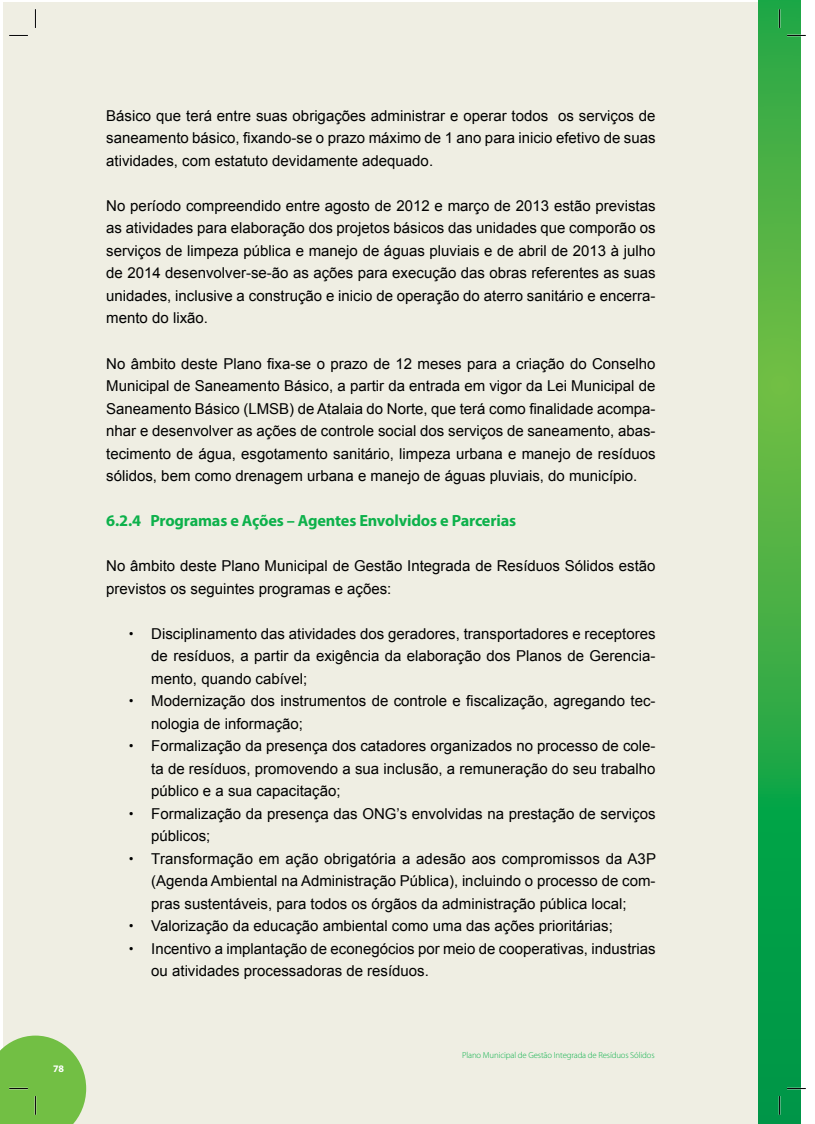
<style>
.page{position:relative;width:815px;height:1124px;background:#fff}
.page>*{position:absolute;margin:0;border:0;box-sizing:border-box;transform-origin:0 0}
.t1{font:700 16.25px "Myriad Pro";letter-spacing:-.01em;color:#0db14b}
.t2{font:15px/22.5px "Arial";color:#000;text-align:justify}
.t3{font:700 10px "Myriad Pro";color:#fff}
.t4{font:300 8.75px "Myriad Pro";letter-spacing:-.015em;color:#0db14b}
.s1{font-family:"Swiss 721 BT";font-weight:900}
</style>
<div class="page">
<div style="left:4px;top:2px;width:776px;height:1121px;background:#efeee3"></div>
<svg style="left:758px;top:0;width:43px;height:1123px;background:#35ab45"></svg>
<svg style="left:9px;top:35px;width:19px;height:1px"></svg>
<svg style="left:787px;top:35px;width:19px;height:1px"></svg>
<svg style="left:787px;top:1087px;width:19px;height:2px"></svg>
<svg style="left:35px;top:9px;width:1px;height:19px"></svg>
<svg style="left:0;top:1035px;width:86px;height:88px;background:#80c357"></svg>
<svg style="left:779px;top:9px;width:1px;height:19px"></svg>
<svg style="left:779px;top:1095px;width:1px;height:19px"></svg>
<p class="t3" style="left:53px;top:1062px;width:12px">78</p>
<p class="t2" style="left:106px;top:104px;width:551px">Básico que terá entre suas obrigações administrar e operar todos os serviços de saneamento básico, fixando-se o prazo máximo de 1 ano para inicio efetivo de suas atividades, com estatuto devidamente adequado.</p>
<p class="t2" style="left:106px;top:194px;width:551px">No período compreendido entre agosto de 2012 e março de 2013 estão previstas as atividades para elaboração dos projetos básicos das unidades que comporão os serviços de limpeza pública e manejo de águas pluviais e de abril de 2013 à julho de 2014 desenvolver-se-ão as ações para execução das obras referentes as suas unidades, inclusive a construção e inicio de operação do aterro sanitário e encerra&shy;mento do lixão.</p>
<p class="t2" style="left:106px;top:352px;width:551px">No âmbito deste Plano fixa-se o prazo de 12 meses para a criação do Conselho Municipal de Saneamento Básico, a partir da entrada em vigor da Lei Municipal de Saneamento Básico (LMSB) de Atalaia do Norte, que terá como finalidade acompa&shy;nhar e desenvolver as ações de controle social dos serviços de saneamento, abas&shy;tecimento de água, esgotamento sanitário, limpeza urbana e manejo de resíduos sólidos, bem como drenagem urbana e manejo de águas pluviais, do município.</p>
<p class="t1" style="left:106px;top:511px;width:411px">6.2.4 Programas e Ações – Agentes Envolvidos e Parcerias</p>
<p class="t2" style="left:106px;top:554px;width:551px">No âmbito deste Plano Municipal de Gestão Integrada de Resíduos Sólidos estão previstos os seguintes programas e ações:</p>
<p class="t2" style="left:129px;top:622px;width:528px"><span class="s1">·</span> Disciplinamento das atividades dos geradores, transportadores e receptores</p>
<p class="t2" style="left:151px;top:644px;width:506px">de resíduos, a partir da exigência da elaboração dos Planos de Gerencia-</p>
<p class="t2" style="left:151px;top:667px;width:157px">mento, quando cabível;</p>
<p class="t2" style="left:129px;top:689px;width:528px"><span class="s1">·</span> Modernização dos instrumentos de controle e fiscalização, agregando tec-</p>
<p class="t2" style="left:151px;top:712px;width:153px">nologia de informação;</p>
<p class="t2" style="left:129px;top:734px;width:528px"><span class="s1">·</span> Formalização da presença dos catadores organizados no processo de cole-</p>
<p class="t2" style="left:151px;top:757px;width:506px">ta de resíduos, promovendo a sua inclusão, a remuneração do seu trabalho</p>
<p class="t2" style="left:151px;top:779px;width:191px">público e a sua capacitação;</p>
<p class="t2" style="left:129px;top:802px;width:528px"><span class="s1">·</span> Formalização da presença das ONG’s envolvidas na prestação de serviços</p>
<p class="t2" style="left:151px;top:824px;width:61px">públicos;</p>
<p class="t2" style="left:129px;top:847px;width:529px"><span class="s1">·</span> Transformação em ação obrigatória a adesão aos compromissos da A3P</p>
<p class="t2" style="left:151px;top:869px;width:506px">(Agenda Ambiental na Administração Pública), incluindo o processo de com-</p>
<p class="t2" style="left:151px;top:892px;width:477px">pras sustentáveis, para todos os órgãos da administração pública local;</p>
<p class="t2" style="left:129px;top:914px;width:486px"><span class="s1">·</span> Valorização da educação ambiental como uma das ações prioritárias;</p>
<p class="t2" style="left:129px;top:937px;width:528px"><span class="s1">·</span> Incentivo a implantação de econegócios por meio de cooperativas, industrias</p>
<p class="t2" style="left:151px;top:959px;width:279px">ou atividades processadoras de resíduos.</p>
<p class="t4" style="left:462px;top:1050px;width:194px">Plano Municipal de Gestão Integrada de Resíduos Sólidos</p>
</div>
